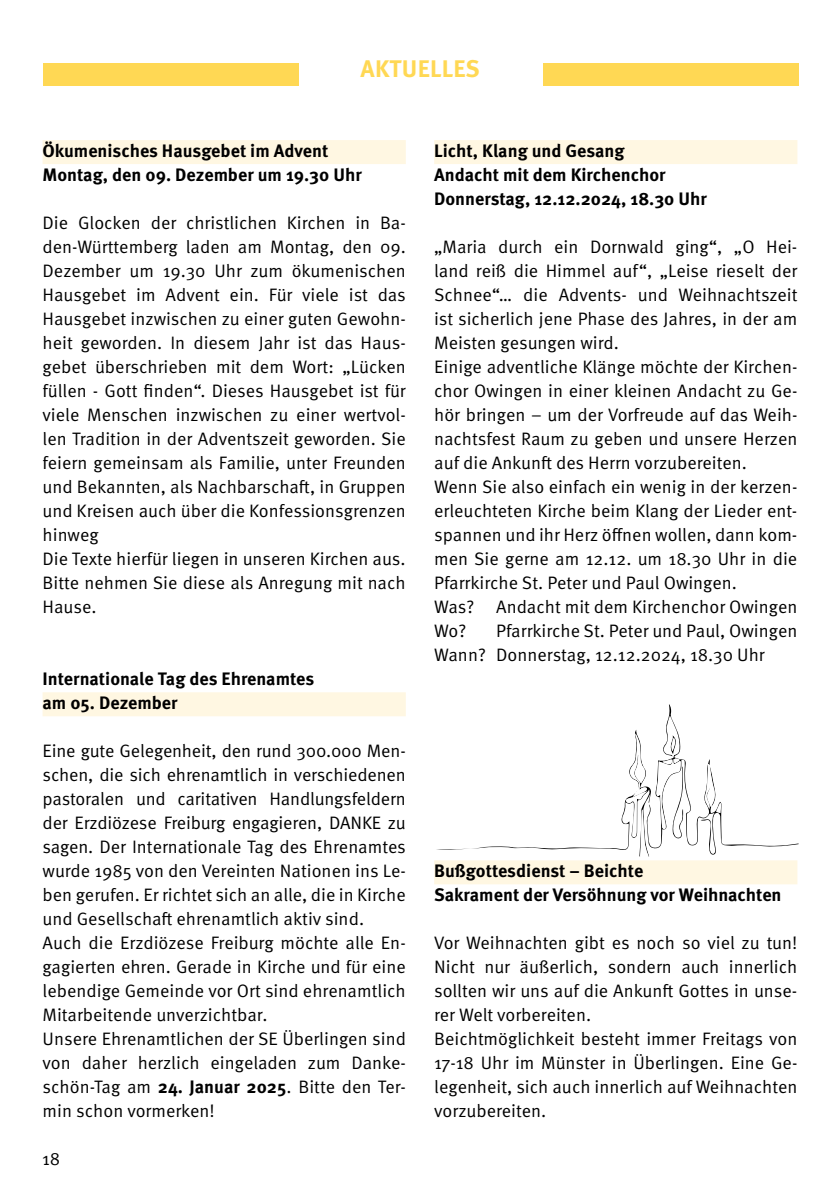
<style>
.page{position:relative;width:840px;height:1191px;background:#fff}
.page>*{position:absolute;margin:0;border:0;box-sizing:border-box;transform-origin:0 0}
.t1{font:700 24px "Meta Pro";letter-spacing:.01em;color:#ffd854}
.t2{font:18px/24px "Meta Pro Norm";color:#000}
.t3{font:700 18px/24px "Meta Pro";color:#000}
.s1{font-family:"Meta Pro";font-weight:700}
</style>
<div class="page">
<div style="left:44px;top:63px;width:255px;height:22px;background:#ffd854"></div>
<div style="left:543px;top:63px;width:255px;height:22px;background:#ffd854"></div>
<div style="left:43px;top:140px;width:362px;height:24px;background:#fff7e2"></div>
<div style="left:434px;top:140px;width:363px;height:24px;background:#fff7e2"></div>
<div style="left:43px;top:692px;width:362px;height:24px;background:#fff7e2"></div>
<div style="left:434px;top:860px;width:363px;height:24px;background:#fff7e2"></div>
<svg style="left:436px;top:704px;width:362px;height:152px"></svg>
<h1 class="t1" style="left:360px;top:49px;width:121px">AKTUELLES</h1>
<p class="t3" style="left:43px;top:138px;width:320px">Ökumenisches Hausgebet im Advent<br>Montag, den 09. Dezember um 19.30 Uhr</p>
<p class="t2" style="left:43px;top:210px;width:365px">Die Glocken der christlichen Kirchen in Ba&shy;den-Württemberg laden am Montag, den 09.<br>Dezember um 19.30 Uhr zum ökumenischen Hausgebet im Advent ein. Für viele ist das Hausgebet inzwischen zu einer guten Gewohn&shy;heit geworden. In diesem Jahr ist das Haus&shy;gebet überschrieben mit dem Wort: „Lücken füllen - Gott finden“. Dieses Hausgebet ist für viele Menschen inzwischen zu einer wertvol&shy;len Tradition in der Adventszeit geworden. Sie feiern gemeinsam als Familie, unter Freunden und Bekannten, als Nachbarschaft, in Gruppen und Kreisen auch über die Konfessionsgrenzen hinweg<br>Die Texte hierfür liegen in unseren Kirchen aus.<br>Bitte nehmen Sie diese als Anregung mit nach Hause.</p>
<p class="t3" style="left:43px;top:666px;width:273px">Internationale Tag des Ehrenamtes am 05. Dezember</p>
<p class="t2" style="left:43px;top:738px;width:365px">Eine gute Gelegenheit, den rund 300.000 Men&shy;schen, die sich ehrenamtlich in verschiedenen pastoralen und caritativen Handlungsfeldern der Erzdiözese Freiburg engagieren, DANKE zu sagen. Der Internationale Tag des Ehrenamtes wurde 1985 von den Vereinten Nationen ins Le&shy;ben gerufen. Er richtet sich an alle, die in Kirche und Gesellschaft ehrenamtlich aktiv sind.<br>Auch die Erzdiözese Freiburg möchte alle En&shy;gagierten ehren. Gerade in Kirche und für eine lebendige Gemeinde vor Ort sind ehrenamtlich Mitarbeitende unverzichtbar.<br>Unsere Ehrenamtlichen der SE Überlingen sind von daher herzlich eingeladen zum Danke&shy;schön-Tag am <span class="s1">24. Januar 2025</span>. Bitte den Ter&shy;min schon vormerken!</p>
<p class="t2" style="left:42px;top:1146px;width:20px">18</p>
<p class="t3" style="left:434px;top:138px;width:274px">Licht, Klang und Gesang<br>Andacht mit dem Kirchenchor<br>Donnerstag, 12.12.2024, 18.30 Uhr</p>
<p class="t2" style="left:434px;top:234px;width:365px">„Maria durch ein Dornwald ging“, „O Hei&shy;land reiß die Himmel auf“, „Leise rieselt der Schnee“… die Advents- und Weihnachtszeit ist sicherlich jene Phase des Jahres, in der am Meisten gesungen wird.<br>Einige adventliche Klänge möchte der Kirchen&shy;chor Owingen in einer kleinen Andacht zu Ge&shy;hör bringen – um der Vorfreude auf das Weih&shy;nachtsfest Raum zu geben und unsere Herzen auf die Ankunft des Herrn vorzubereiten.<br>Wenn Sie also einfach ein wenig in der kerzen&shy;erleuchteten Kirche beim Klang der Lieder ent&shy;spannen und ihr Herz öffnen wollen, dann kom&shy;men Sie gerne am 12.12. um 18.30 Uhr in die Pfarrkirche St. Peter und Paul Owingen.<br>Was? Andacht mit dem Kirchenchor Owingen Wo?</p>
<p class="t2" style="left:434px;top:618px;width:364px;text-indent:62px">Pfarrkirche St. Peter und Paul, Owingen<br>Wann? Donnerstag, 12.12.2024, 18.30 Uhr</p>
<p class="t3" style="left:434px;top:858px;width:349px">Bußgottesdienst – Beichte<br>Sakrament der Versöhnung vor Weihnachten</p>
<p class="t2" style="left:434px;top:930px;width:364px">Vor Weihnachten gibt es noch so viel zu tun!<br>Nicht nur äußerlich, sondern auch innerlich sollten wir uns auf die Ankunft Gottes in unse&shy;rer Welt vorbereiten.<br>Beichtmöglichkeit besteht immer Freitags von 17-18 Uhr im Münster in Überlingen. Eine Ge&shy;legenheit, sich auch innerlich auf Weihnachten vorzubereiten.</p>
</div>
